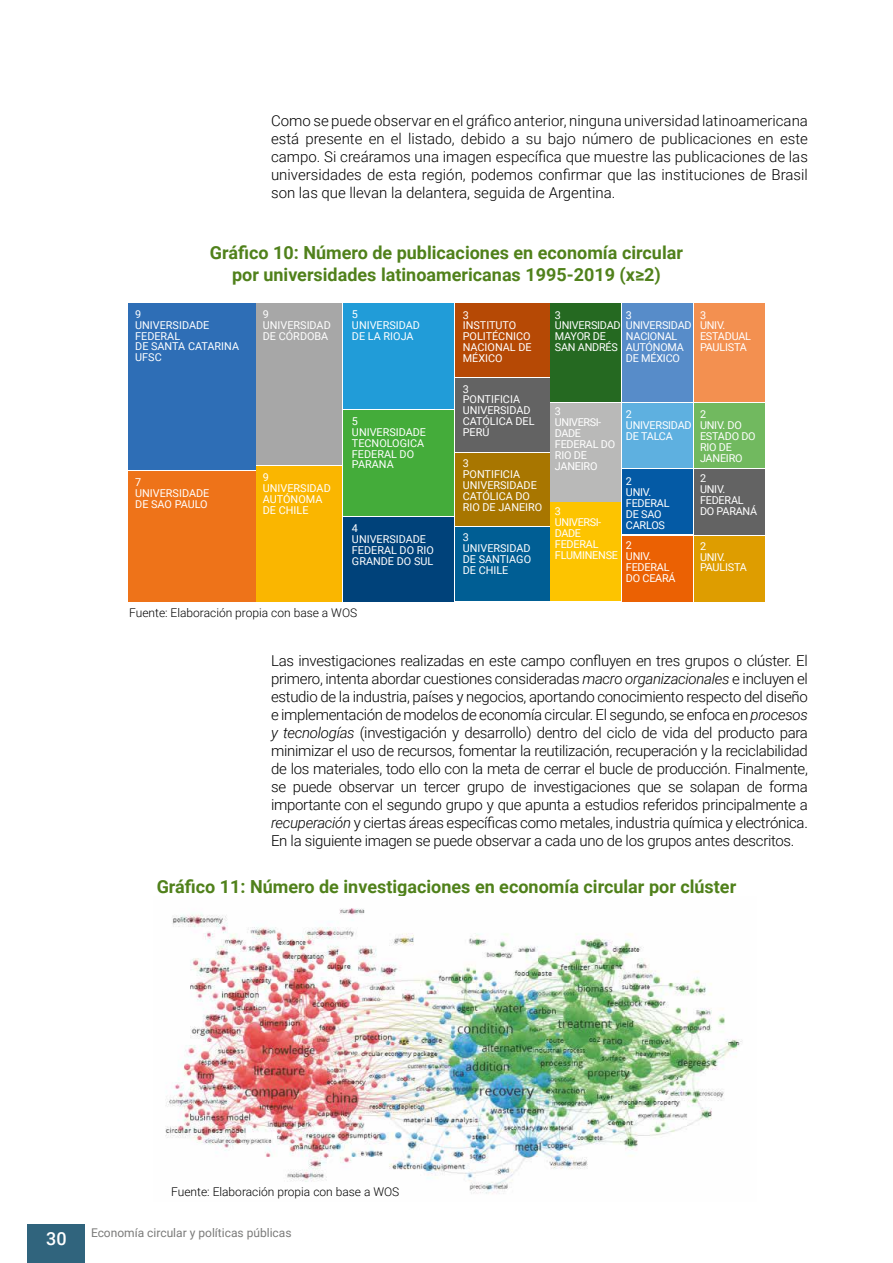
<style>
.page{position:relative;width:893px;height:1263px;background:#fff}
.page>*{position:absolute;margin:0;border:0;box-sizing:border-box;transform-origin:0 0}
.t1{font:700 18px/21.6px "Roboto";color:#50811b;text-align:center}
.t2{font:500 18px "Roboto";color:#fff}
.t3{font:300 15px/18px "Roboto";letter-spacing:-.02em;color:#000;text-align:justify}
.t4{font:300 12px "Roboto";color:#000}
.t5{font:12px "Roboto";color:#7b7b7a}
.t6{font:10.8px/10.8px "Roboto";color:#fff}
.t7{font:10.8px/10.8px "Roboto";letter-spacing:-.02em;color:#fff}
.s1{font-style:italic}
</style>
<div class="page">
<div style="left:28px;top:1224px;width:57px;height:39px;background:#30647d"></div>
<div style="left:128px;top:303px;width:128px;height:166px;background:#2e6eb6"></div>
<div style="left:256px;top:303px;width:86px;height:162px;background:#a7a7a7"></div>
<div style="left:343px;top:303px;width:111px;height:106px;background:#219cd8"></div>
<div style="left:455px;top:303px;width:94px;height:74px;background:#b64905"></div>
<div style="left:455px;top:378px;width:94px;height:74px;background:#636363"></div>
<div style="left:455px;top:453px;width:94px;height:72px;background:#a87600"></div>
<div style="left:455px;top:528px;width:94px;height:73px;background:#005e94"></div>
<div style="left:550px;top:502px;width:71px;height:99px;background:#fdc400"></div>
<div style="left:550px;top:403px;width:71px;height:98px;background:#b9b9b8"></div>
<div style="left:550px;top:303px;width:71px;height:98px;background:#256921"></div>
<div style="left:622px;top:303px;width:71px;height:98px;background:#578cc9"></div>
<div style="left:694px;top:303px;width:71px;height:98px;background:#f39050"></div>
<div style="left:622px;top:403px;width:71px;height:64px;background:#5eb0e0"></div>
<div style="left:694px;top:403px;width:70px;height:64px;background:#71b95f"></div>
<div style="left:622px;top:469px;width:71px;height:64px;background:#045aa5"></div>
<div style="left:622px;top:536px;width:71px;height:65px;background:#eb6103"></div>
<div style="left:694px;top:536px;width:71px;height:65px;background:#de9d00"></div>
<div style="left:694px;top:469px;width:71px;height:65px;background:#636363"></div>
<div style="left:343px;top:410px;width:111px;height:105px;background:#44ac3a"></div>
<div style="left:343px;top:517px;width:111px;height:85px;background:#00427a"></div>
<div style="left:256px;top:466px;width:86px;height:135px;background:#fab600"></div>
<div style="left:128px;top:471px;width:128px;height:131px;background:#ee7319"></div>
<img style="left:165px;top:908px;width:577px;height:286px">
<p class="t3" style="left:271px;top:111px;width:538px">Como se puede observar en el gráfico anterior, ninguna universidad latinoamericana está presente en el listado, debido a su bajo número de publicaciones en este campo. Si creáramos una imagen específica que muestre las publicaciones de las universidades de esta región, podemos confirmar que las instituciones de Brasil son las que llevan la delantera, seguida de Argentina.</p>
<p class="t1" style="left:210px;top:241px;width:475px">Gráfico 10: Número de publicaciones en economía circular por universidades latinoamericanas 1995-2019 (x≥2)</p>
<p class="t6" style="left:135px;top:308px;width:105px">9<br>UNIVERSIDADE<br>FEDERAL<br>DE SANTA CATARINA<br>UFSC</p>
<p class="t6" style="left:263px;top:308px;width:69px">9<br>UNIVERSIDAD<br>DE CÓRDOBA</p>
<p class="t6" style="left:352px;top:308px;width:69px">5<br>UNIVERSIDAD<br>DE LA RIOJA</p>
<p class="t6" style="left:135px;top:476px;width:76px">7<br>UNIVERSIDADE<br>DE SAO PAULO</p>
<p class="t6" style="left:263px;top:471px;width:69px">9<br>UNIVERSIDAD<br>AUTÓNOMA<br>DE CHILE</p>
<p class="t6" style="left:352px;top:415px;width:76px">5<br>UNIVERSIDADE<br>TECNOLOGICA<br>FEDERAL DO<br>PARANA</p>
<p class="t6" style="left:352px;top:523px;width:83px">4<br>UNIVERSIDADE<br>FEDERAL DO RIO<br>GRANDE DO SUL</p>
<p class="t4" style="left:129px;top:604px;width:230px">Fuente: Elaboración propia con base a WOS</p>
<p class="t6" style="left:463px;top:309px;width:70px">3<br>INSTITUTO<br>POLITÉCNICO<br>NACIONAL DE<br>MÉXICO</p>
<p class="t7" style="left:555px;top:309px;width:67px">3<br>UNIVERSIDAD<br>MAYOR DE<br>SAN ANDRÉS</p>
<p class="t7" style="left:626px;top:309px;width:67px">3<br>UNIVERSIDAD<br>NACIONAL<br>AUTÓNOMA<br>DE MÉXICO</p>
<p class="t7" style="left:700px;top:309px;width:53px">3<br>UNIV.<br>ESTADUAL<br>PAULISTA</p>
<p class="t6" style="left:463px;top:383px;width:73px">3<br>PONTIFICIA<br>UNIVERSIDAD<br>CATÓLICA DEL<br>PERÚ</p>
<p class="t6" style="left:463px;top:458px;width:81px">3<br>PONTIFICIA<br>UNIVERSIDADE<br>CATÓLICA DO<br>RIO DE JANEIRO</p>
<p class="t6" style="left:463px;top:532px;width:70px">3<br>UNIVERSIDAD<br>DE SANTIAGO<br>DE CHILE</p>
<p class="t7" style="left:555px;top:406px;width:62px">3<br>UNIVERSI-<br>DADE<br>FEDERAL DO<br>RIO DE<br>JANEIRO</p>
<p class="t7" style="left:555px;top:506px;width:65px">3<br>UNIVERSI-<br>DADE<br>FEDERAL<br>FLUMINENSE</p>
<p class="t7" style="left:626px;top:409px;width:67px">2<br>UNIVERSIDAD<br>DE TALCA</p>
<p class="t7" style="left:626px;top:476px;width:45px">2<br>UNIV.<br>FEDERAL<br>DE SAO<br>CARLOS</p>
<p class="t7" style="left:626px;top:539px;width:51px">2<br>UNIV.<br>FEDERAL<br>DO CEARÁ</p>
<p class="t7" style="left:700px;top:409px;width:57px">2<br>UNIV. DO<br>ESTADO DO<br>RIO DE<br>JANEIRO</p>
<p class="t7" style="left:700px;top:473px;width:59px">2<br>UNIV.<br>FEDERAL<br>DO PARANÁ</p>
<p class="t7" style="left:700px;top:540px;width:48px">2<br>UNIV.<br>PAULISTA</p>
<p class="t3" style="left:271px;top:651px;width:538px">Las investigaciones realizadas en este campo confluyen en tres grupos o clúster. El primero, intenta abordar cuestiones consideradas <span class="s1">macro organizacionales</span> e incluyen el estudio de la industria, países y negocios, aportando conocimiento respecto del diseño e implementación de modelos de economía circular. El segundo, se enfoca en <span class="s1">procesos y tecnologías</span> (investigación y desarrollo) dentro del ciclo de vida del producto para minimizar el uso de recursos, fomentar la reutilización, recuperación y la reciclabilidad de los materiales, todo ello con la meta de cerrar el bucle de producción. Finalmente, se puede observar un tercer grupo de investigaciones que se solapan de forma importante con el segundo grupo y que apunta a estudios referidos principalmente a <span class="s1">recuperación</span> y ciertas áreas específicas como metales, industria química y electrónica.<br>En la siguiente imagen se puede observar a cada uno de los grupos antes descritos.</p>
<p class="t1" style="left:157px;top:875px;width:581px">Gráfico 11: Número de investigaciones en economía circular por clúster</p>
<p class="t4" style="left:171px;top:1183px;width:230px">Fuente: Elaboración propia con base a WOS</p>
<p class="t2" style="left:46px;top:1226px;width:22px">30</p>
<p class="t5" style="left:91px;top:1224px;width:202px">Economía circular y políticas públicas</p>
</div>
